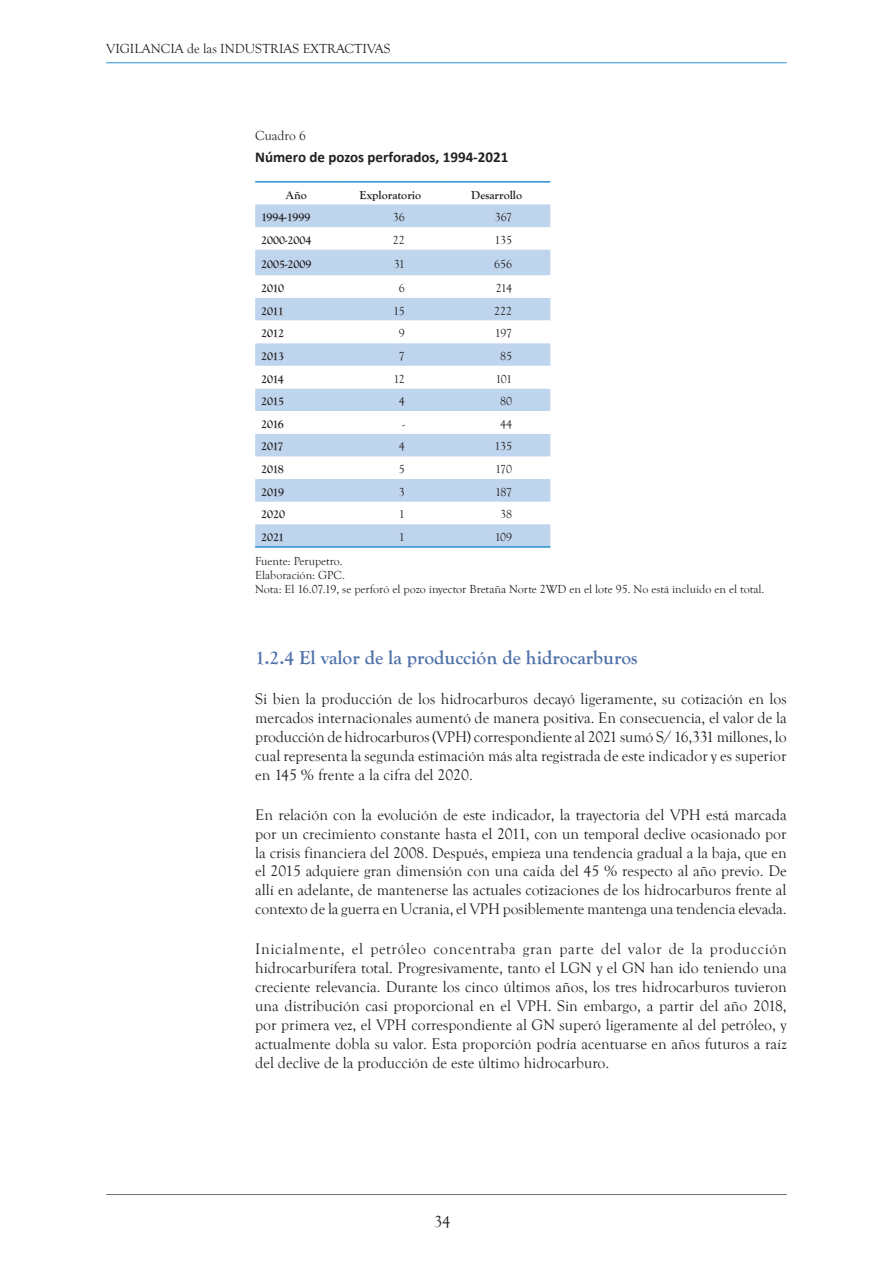
<style>
.page{position:relative;width:893px;height:1263px;background:#fff}
.page>*{position:absolute;margin:0;border:0;box-sizing:border-box;transform-origin:0 0}
.t1{font:700 19.5px "Goudy Old Style T";color:#5172aa}
.t2{font:16.5px "Goudy Old Style T";color:#231f20}
.t3{font:15.75px/18.9px "Goudy Old Style T";color:#231f20;text-align:justify}
.t4{font:700 15px "Calibri";color:#231f20}
.t5{font:13.5px "Goudy Old Style T";color:#231f20}
.t6{font:12px "Goudy Old Style T";color:#231f20}
.t7{font:700 12px "Goudy Old Style T";color:#231f20}
</style>
<div class="page">
<hr style="left:106px;top:62px;width:681px;height:1px;background:#298fce">
<hr style="left:106px;top:1194px;width:681px;height:1px;background:#6c6d70">
<svg style="left:255px;top:204px;width:295px;height:342px;fill:#bfd5ed"></svg>
<svg style="left:255px;top:321px;width:295px;height:113px"></svg>
<hr style="left:255px;top:181px;width:83px;height:2px;background:#298fce">
<hr style="left:338px;top:181px;width:105px;height:2px;background:#298fce">
<hr style="left:443px;top:181px;width:107px;height:2px;background:#298fce">
<hr style="left:255px;top:546px;width:83px;height:2px;background:#298fce">
<hr style="left:338px;top:546px;width:105px;height:2px;background:#298fce">
<hr style="left:443px;top:546px;width:107px;height:2px;background:#298fce">
<p class="t5" style="left:106px;top:42px;width:286px">VIGILANCIA de las INDUSTRIAS EXTRACTIVAS</p>
<p class="t5" style="left:255px;top:128px;width:52px">Cuadro 6</p>
<p class="t4" style="left:255px;top:148px;width:255px">Número de pozos perforados, 1994-2021</p>
<p class="t7" style="left:286px;top:188px;width:23px">Año</p>
<p class="t7" style="left:360px;top:188px;width:63px">Exploratorio</p>
<p class="t7" style="left:471px;top:188px;width:52px">Desarrollo</p>
<p class="t7" style="left:261px;top:210px;width:51px">1994-1999</p>
<p class="t6" style="left:393px;top:211px;width:13px">36</p>
<p class="t6" style="left:495px;top:211px;width:19px">367</p>
<p class="t7" style="left:261px;top:233px;width:52px">2000-2004</p>
<p class="t6" style="left:393px;top:233px;width:13px">22</p>
<p class="t6" style="left:494px;top:233px;width:19px">135</p>
<p class="t7" style="left:261px;top:257px;width:52px">2005-2009</p>
<p class="t6" style="left:394px;top:257px;width:13px">31</p>
<p class="t6" style="left:494px;top:257px;width:19px">656</p>
<p class="t7" style="left:261px;top:281px;width:24px">2010</p>
<p class="t6" style="left:399px;top:281px;width:7px">6</p>
<p class="t6" style="left:496px;top:281px;width:18px">214</p>
<p class="t7" style="left:261px;top:304px;width:24px">2011</p>
<p class="t6" style="left:393px;top:304px;width:13px">15</p>
<p class="t6" style="left:494px;top:304px;width:19px">222</p>
<p class="t7" style="left:261px;top:327px;width:25px">2012</p>
<p class="t6" style="left:399px;top:327px;width:7px">9</p>
<p class="t6" style="left:495px;top:327px;width:19px">197</p>
<p class="t7" style="left:261px;top:349px;width:25px">2013</p>
<p class="t6" style="left:399px;top:349px;width:7px">7</p>
<p class="t6" style="left:500px;top:349px;width:13px">85</p>
<p class="t7" style="left:261px;top:372px;width:24px">2014</p>
<p class="t6" style="left:393px;top:372px;width:13px">12</p>
<p class="t6" style="left:495px;top:372px;width:18px">101</p>
<p class="t7" style="left:261px;top:394px;width:25px">2015</p>
<p class="t6" style="left:399px;top:395px;width:7px">4</p>
<p class="t6" style="left:500px;top:395px;width:13px">80</p>
<p class="t7" style="left:261px;top:417px;width:24px">2016</p>
<p class="t6" style="left:403px;top:417px;width:4px">-</p>
<p class="t6" style="left:500px;top:417px;width:14px">44</p>
<p class="t7" style="left:261px;top:440px;width:24px">2017</p>
<p class="t6" style="left:399px;top:440px;width:7px">4</p>
<p class="t6" style="left:494px;top:440px;width:19px">135</p>
<p class="t7" style="left:261px;top:462px;width:24px">2018</p>
<p class="t6" style="left:399px;top:463px;width:7px">5</p>
<p class="t6" style="left:495px;top:463px;width:18px">170</p>
<p class="t7" style="left:261px;top:485px;width:24px">2019</p>
<p class="t6" style="left:399px;top:485px;width:7px">3</p>
<p class="t6" style="left:495px;top:485px;width:18px">187</p>
<p class="t7" style="left:261px;top:508px;width:25px">2020</p>
<p class="t6" style="left:399px;top:508px;width:7px">1</p>
<p class="t6" style="left:500px;top:508px;width:13px">38</p>
<p class="t7" style="left:261px;top:530px;width:25px">2021</p>
<p class="t6" style="left:399px;top:530px;width:7px">1</p>
<p class="t6" style="left:495px;top:530px;width:19px">109</p>
<p class="t6" style="left:255px;top:554px;width:89px">Fuente: Perupetro.</p>
<p class="t6" style="left:255px;top:568px;width:91px">Elaboración: GPC.</p>
<p class="t6" style="left:255px;top:583px;width:511px">Nota: El 16.07.19, se perforó el pozo inyector Bretaña Norte 2WD en el lote 95. No está incluido en el total.</p>
<p class="t1" style="left:255px;top:646px;width:384px">1.2.4 El valor de la producción de hidrocarburos</p>
<p class="t3" style="left:255px;top:690px;width:533px">Si bien la producción de los hidrocarburos decayó ligeramente, su cotización en los mercados internacionales aumentó de manera positiva. En consecuencia, el valor de la producción de hidrocarburos (VPH) correspondiente al 2021 sumó S/ 16,331 millones, lo cual representa la segunda estimación más alta registrada de este indicador y es superior en 145 % frente a la cifra del 2020.</p>
<p class="t3" style="left:255px;top:805px;width:533px">En relación con la evolución de este indicador, la trayectoria del VPH está marcada por un crecimiento constante hasta el 2011, con un temporal declive ocasionado por la crisis financiera del 2008. Después, empieza una tendencia gradual a la baja, que en el 2015 adquiere gran dimensión con una caída del 45 % respecto al año previo. De allí en adelante, de mantenerse las actuales cotizaciones de los hidrocarburos frente al contexto de la guerra en Ucrania, el VPH posiblemente mantenga una tendencia elevada.</p>
<p class="t3" style="left:255px;top:940px;width:533px">Inicialmente, el petróleo concentraba gran parte del valor de la producción hidrocarburífera total. Progresivamente, tanto el LGN y el GN han ido teniendo una creciente relevancia. Durante los cinco últimos años, los tres hidrocarburos tuvieron una distribución casi proporcional en el VPH. Sin embargo, a partir del año 2018, por primera vez, el VPH correspondiente al GN superó ligeramente al del petróleo, y actualmente dobla su valor. Esta proporción podría acentuarse en años futuros a raíz del declive de la producción de este último hidrocarburo.</p>
<p class="t2" style="left:434px;top:1212px;width:18px">34</p>
</div>
